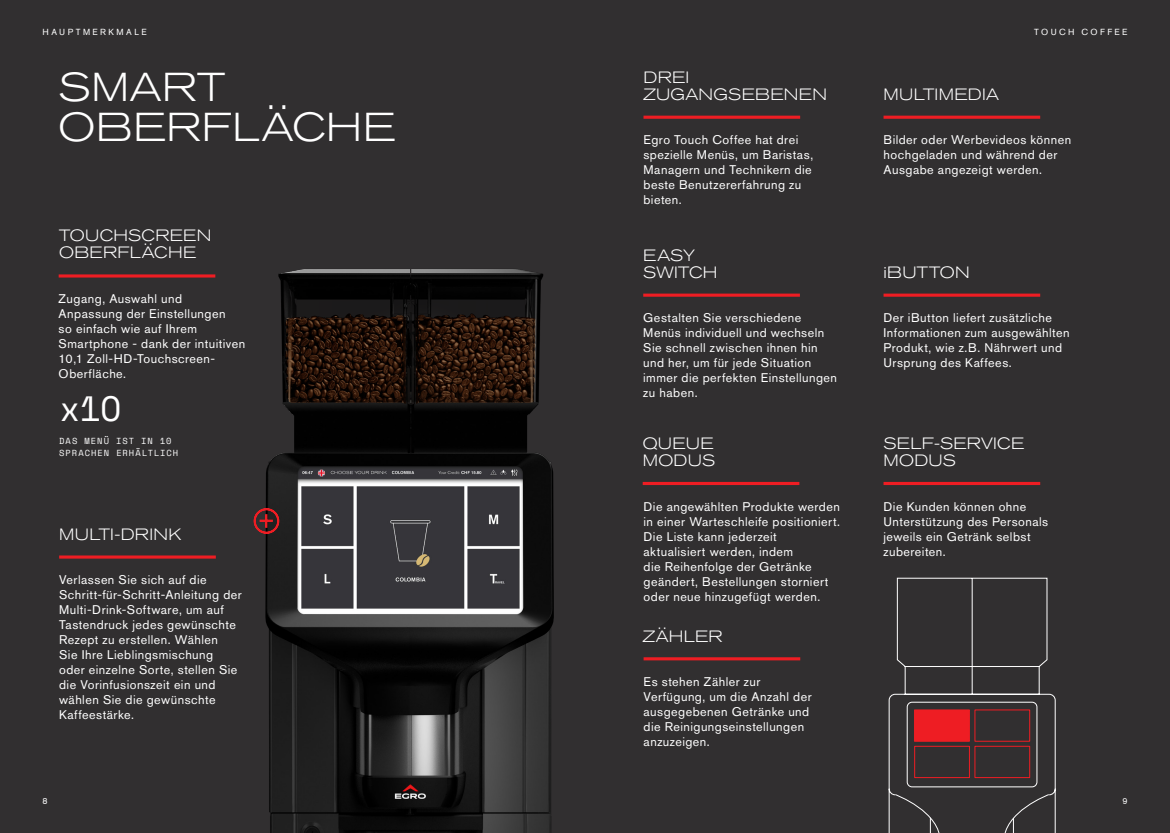
<style>
.page{position:relative;width:1170px;height:833px;background:#fff}
.page>*{position:absolute;margin:0;border:0;box-sizing:border-box;transform-origin:0 0}
.Titles_White{font:300 expanded 40px/40px "Akzidenz Grotesk BQ";letter-spacing:.015em;color:#fff}
.NUMBERS{font:35px "Space Mono";color:#fff}
.Sub_Headings_White{font:300 expanded 16.25px/17.5px "Akzidenz Grotesk BQ";letter-spacing:.02em;color:#fff}
.Body_Copy_White{font:12.5px/15px "Akzidenz Grotesk BQ";letter-spacing:.035em;color:#fff}
.NUMBERS-2{font:8.75px/12.5px "Space Mono";letter-spacing:.115em;color:#fff}
.Details{font:8.75px "Akzidenz Grotesk BQ";letter-spacing:.28em;color:#fff}
.Details_Grey{font:8.75px "Akzidenz Grotesk BQ";letter-spacing:.275em;color:#fff}
</style>
<div class="page">
<div style="left:0;top:0;width:1169px;height:833px;background:#312f30"></div>
<img style="left:58px;top:269px;width:496px;height:564px">
<svg style="left:888px;top:577px;width:167px;height:256px"></svg>
<svg style="left:894px;top:793px;width:155px;height:40px"></svg>
<hr style="left:643px;top:116px;width:157px;height:3px;background:#ee1d23">
<hr style="left:883px;top:116px;width:157px;height:3px;background:#ee1d23">
<hr style="left:59px;top:274px;width:156px;height:3px;background:#ee1d23">
<hr style="left:59px;top:555px;width:157px;height:3px;background:#ee1d23">
<svg style="left:643px;top:293px;width:156px;height:4px"></svg>
<hr style="left:642px;top:482px;width:157px;height:3px;background:#ee1d23">
<hr style="left:643px;top:657px;width:157px;height:3px;background:#ee1d23">
<hr style="left:883px;top:482px;width:157px;height:3px;background:#ee1d23">
<svg style="left:883px;top:293px;width:157px;height:4px"></svg>
<svg style="left:253px;top:507px;width:27px;height:28px"></svg>
<div style="left:914px;top:709px;width:55px;height:32px;background:#ee1d23;border:1px solid #ee1d23"></div>
<div style="left:974px;top:746px;width:55px;height:32px;border:1px solid #ee1d23"></div>
<div style="left:914px;top:746px;width:55px;height:32px;border:1px solid #ee1d23"></div>
<p class="Details" style="left:43px;top:27px;width:106px">HAUPTMERKMALE</p>
<p class="Titles_White" style="left:58px;top:67px;width:339px">SMART<br>OBERFLÄCHE</p>
<p class="Sub_Headings_White" style="left:59px;top:226px;width:154px">TOUCHSCREEN<br>OBERFLÄCHE</p>
<p class="Body_Copy_White" style="left:59px;top:290px;width:188px">Zugang, Auswahl und<br>Anpassung der Einstellungen<br>so einfach wie auf Ihrem<br>Smartphone - dank der intuitiven<br>10,1 Zoll-HD-Touchscreen-<br>Oberfläche.</p>
<p class="NUMBERS" style="left:59px;top:383px;width:64px">x1O</p>
<p class="NUMBERS-2" style="left:59px;top:434px;width:121px">DAS MENÜ IST IN 10<br>SPRACHEN ERHÄLTLICH</p>
<p class="Sub_Headings_White" style="left:59px;top:525px;width:124px">MULTI-DRINK</p>
<p class="Body_Copy_White" style="left:59px;top:572px;width:184px">Verlassen Sie sich auf die<br>Schritt-für-Schritt-Anleitung der<br>Multi-Drink-Software, um auf<br>Tastendruck jedes gewünschte<br>Rezept zu erstellen. Wählen<br>Sie Ihre Lieblingsmischung oder einzelne Sorte, stellen Sie die Vorinfusionszeit ein und wählen Sie die gewünschte<br>Kaffeestärke.</p>
<p class="Sub_Headings_White" style="left:643px;top:68px;width:185px">DREI<br>ZUGANGSEBENEN</p>
<p class="Body_Copy_White" style="left:643px;top:132px;width:171px">Egro Touch Coffee hat drei spezielle Menüs, um Baristas,<br>Managern und Technikern die beste Benutzererfahrung zu bieten.</p>
<p class="Sub_Headings_White" style="left:643px;top:246px;width:76px">EASY<br>SWITCH</p>
<p class="Body_Copy_White" style="left:643px;top:310px;width:195px">Gestalten Sie verschiedene<br>Menüs individuell und wechseln<br>Sie schnell zwischen ihnen hin und her, um für jede Situation immer die perfekten Einstellungen zu haben.</p>
<p class="Sub_Headings_White" style="left:642px;top:434px;width:74px">QUEUE<br>MODUS</p>
<p class="Body_Copy_White" style="left:643px;top:499px;width:198px">Die angewählten Produkte werden in einer Warteschleife positioniert.<br>Die Liste kann jederzeit aktualisiert werden, indem<br>die Reihenfolge der Getränke geändert, Bestellungen storniert oder neue hinzugefügt werden.</p>
<p class="Sub_Headings_White" style="left:642px;top:627px;width:82px">ZÄHLER</p>
<p class="Body_Copy_White" style="left:643px;top:674px;width:170px">Es stehen Zähler zur<br>Verfügung, um die Anzahl der ausgegebenen Getränke und die Reinigungseinstellungen anzuzeigen.</p>
<p class="Details_Grey" style="left:1034px;top:26px;width:95px">TOUCH COFFEE</p>
<p class="Sub_Headings_White" style="left:883px;top:86px;width:117px">MULTIMEDIA</p>
<p class="Body_Copy_White" style="left:883px;top:132px;width:189px">Bilder oder Werbevideos können hochgeladen und während der<br>Ausgabe angezeigt werden.</p>
<p class="Sub_Headings_White" style="left:883px;top:264px;width:88px">iBUTTON</p>
<p class="Body_Copy_White" style="left:883px;top:310px;width:187px">Der iButton liefert zusätzliche<br>Informationen zum ausgewählten<br>Produkt, wie z.B. Nährwert und<br>Ursprung des Kaffees.</p>
<p class="Sub_Headings_White" style="left:883px;top:434px;width:143px">SELF-SERVICE<br>MODUS</p>
<p class="Body_Copy_White" style="left:883px;top:499px;width:166px">Die Kunden können ohne<br>Unterstützung des Personals jeweils ein Getränk selbst zubereiten.</p>
<p class="Details" style="left:43px;top:796px;width:7px">8</p>
<p class="Details" style="left:1122px;top:796px;width:7px">9</p>
</div>
